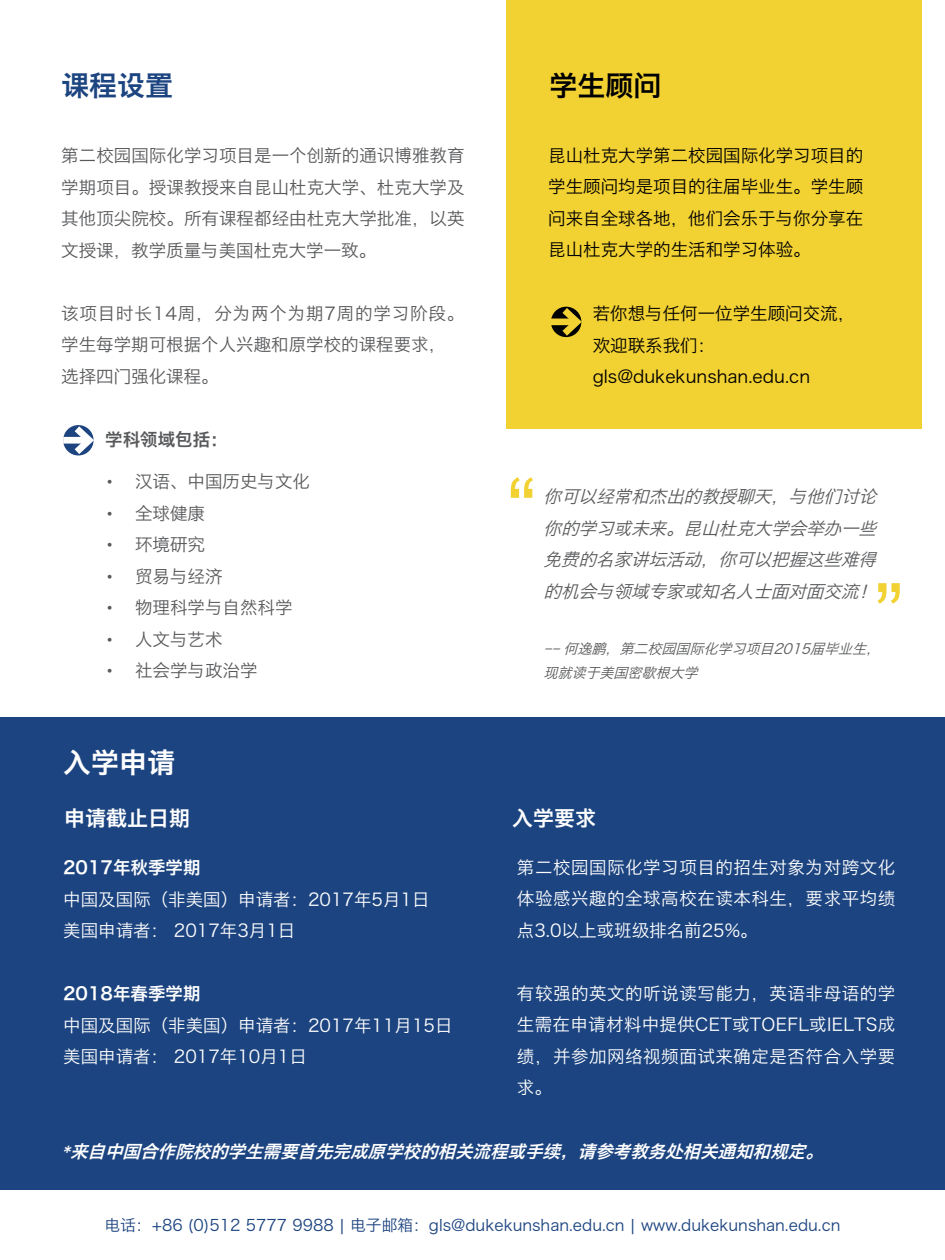
<style>
.page{position:relative;width:945px;height:1260px;background:#fff}
.page>*{position:absolute;margin:0;border:0;box-sizing:border-box;transform-origin:0 0}
.t1{font:87.5px "Arial";color:#f2d133}
.t2{font:28px "Hiragino Sans GB W6";color:#1c4480}
.t3{font:28px "Hiragino Sans GB W6";color:#000}
.t4{font:28px "Hiragino Sans GB W6";color:#fff}
.t5{font:21px "Hiragino Sans GB W6";color:#fff}
.t6{font:17.5px/31.5px "Hiragino Sans GB W3";color:#fff;text-align:justify}
.t7{font:17.5px/31.5px "Hiragino Sans GB W3";color:#58595b}
.t8{font:17.5px/31.5px "Hiragino Sans GB W3";color:#000;text-align:justify}
.t9{font:italic 17.5px/31.5px "Hiragino Sans GB W3";color:#58595b;text-align:justify}
.t10{font:italic 17.5px "Hiragino Sans GB W6";color:#fff}
.t11{font:17.5px "Hiragino Sans GB W6";color:#fff}
.t12{font:17.5px "Hiragino Sans GB W6";color:#58595b}
.t13{font:300 17.5px/31.5px "Interstate Plus";color:#58595b;text-align:justify}
.t14{font:15.75px "Hiragino Sans GB W3";color:#1c4480}
.t15{font:italic 14px/24.5px "Hiragino Sans GB W3";color:#58595b}
.s1{font-family:"Interstate Plus";font-weight:300}
.s2{font-family:"Interstate Plus"}
</style>
<div class="page">
<div style="left:506px;top:0;width:415px;height:429px;background:#f2d133"></div>
<svg style="left:551px;top:307px;width:30px;height:30px"></svg>
<div style="left:551px;top:319px;width:26px;height:6px;background:#f2d133"></div>
<svg style="left:555px;top:306px;width:27px;height:32px"></svg>
<div style="left:0;top:717px;width:945px;height:473px;background:#1c4480"></div>
<svg style="left:63px;top:425px;width:31px;height:30px"></svg>
<div style="left:63px;top:437px;width:26px;height:7px;background:#fff"></div>
<svg style="left:67px;top:425px;width:27px;height:31px"></svg>
<h2 class="t2" style="left:61px;top:67px;width:113px">课程设置</h2>
<p class="t7" style="left:61px;top:140px;width:405px;text-align:justify">第二校园国际化学习项目是一个创新的通识博雅教育学期项目。授课教授来自昆山杜克大学、杜克大学及其他顶尖院校。所有课程都经由杜克大学批准，以英文授课，教学质量与美国杜克大学一致。</p>
<p class="t7" style="left:61px;top:297px;width:405px">该项目时长14周，分为两个为期7周的学习阶段。学生每学期可根据个人兴趣和原学校的课程要求，选择四门强化课程。</p>
<p class="t12" style="left:105px;top:428px;width:124px">学科领域包括：</p>
<p class="t13" style="left:106px;top:466px;width:8px">• • • • • • •</p>
<p class="t7" style="left:135px;top:466px;width:176px">汉语、中国历史与文化全球健康<br>环境研究<br>贸易与经济<br>物理科学与自然科学人文与艺术<br>社会学与政治学</p>
<h2 class="t3" style="left:550px;top:67px;width:113px">学生顾问</h2>
<p class="t8" style="left:548px;top:139px;width:316px">昆山杜克大学第二校园国际化学习项目的学生顾问均是项目的往届毕业生。学生顾问来自全球各地，他们会乐于与你分享在昆山杜克大学的生活和学习体验。</p>
<p class="t8" style="left:593px;top:298px;width:264px;text-align:left">若你想与任何一位学生顾问交流，欢迎联系我们：gls@dukekunshan.edu.cn</p>
<h1 class="t1" style="left:507px;top:453px;width:31px">“</h1>
<p class="t9" style="left:543px;top:481px;width:340px">你可以经常和杰出的教授聊天，与他们讨论你的学习或未来。昆山杜克大学会举办一些免费的名家讲坛活动，你可以把握这些难得的机会与领域专家或知名人士面对面交流！</p>
<h1 class="t1" style="left:875px;top:558px;width:31px">”</h1>
<p class="t15" style="left:544px;top:636px;width:343px"><span class="s1">——</span> 何逸鹏，第二校园国际化学习项目2015届毕业生，现就读于美国密歇根大学</p>
<h2 class="t4" style="left:63px;top:744px;width:113px">入学申请</h2>
<p class="t5" style="left:64px;top:804px;width:128px">申请截止日期</p>
<p class="t5" style="left:512px;top:804px;width:85px">入学要求</p>
<p class="t6" style="left:517px;top:851px;width:380px">第二校园国际化学习项目的招生对象为对跨文化体验感兴趣的全球高校在读本科生，要求平均绩点3.0以上或班级排名前25%。</p>
<p class="t11" style="left:63px;top:856px;width:139px">2017年秋季学期</p>
<p class="t6" style="left:63px;top:883px;width:368px">中国及国际（非美国）申请者：2017年5月1日美国申请者： 2017年3月1日</p>
<p class="t11" style="left:63px;top:982px;width:139px">2018年春季学期</p>
<p class="t6" style="left:63px;top:1009px;width:391px">中国及国际（非美国）申请者：2017年11月15日美国申请者： 2017年10月1日</p>
<p class="t6" style="left:517px;top:977px;width:380px">有较强的英文的听说读写能力，英语非母语的学生需在申请材料中提供CET或TOEFL或IELTS成绩，并参加网络视频面试来确定是否符合入学要求。</p>
<p class="t10" style="left:61px;top:1140px;width:769px"><span class="s2">*</span>来自中国合作院校的学生需要首先完成原学校的相关流程或手续，请参考教务处相关通知和规定。</p>
<p class="t14" style="left:104px;top:1215px;width:738px">电话：+86 (0)512 5777 9988 | 电子邮箱：gls@dukekunshan.edu.cn | www.dukekunshan.edu.cn</p>
</div>
